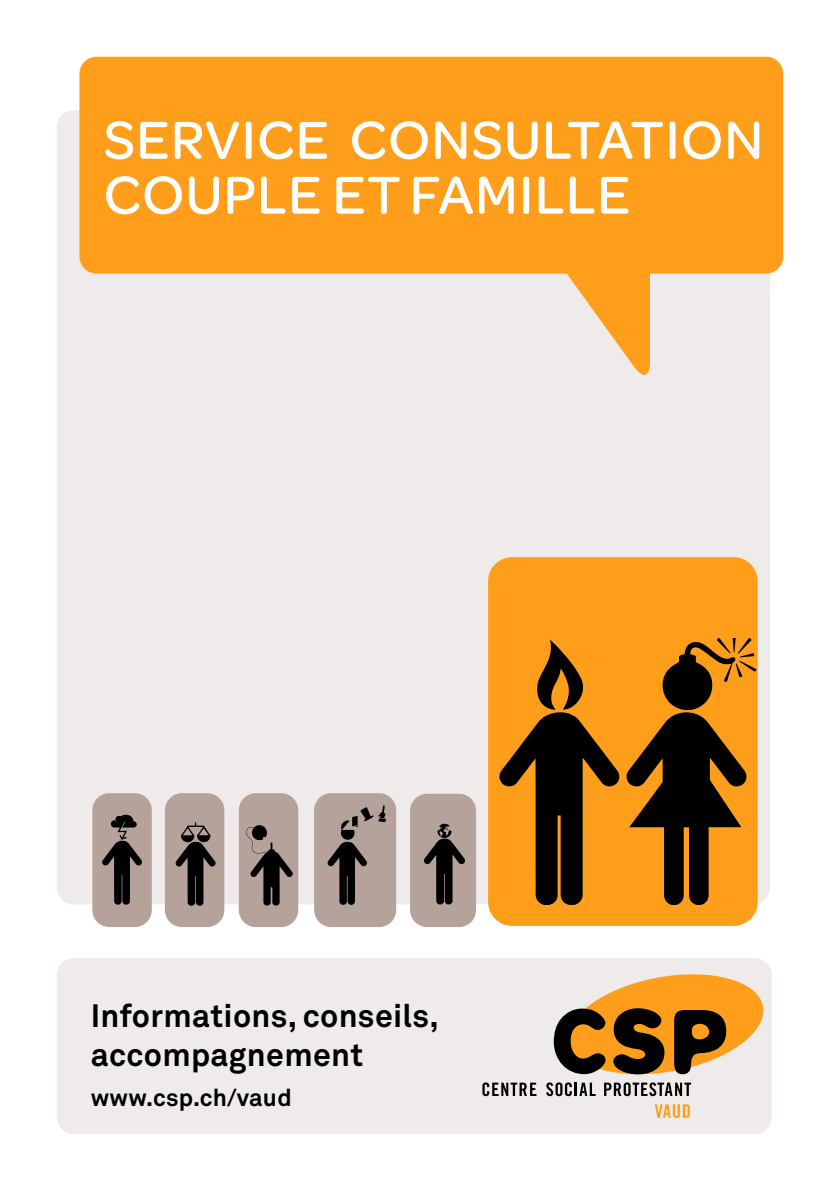
<style>
.page{position:relative;width:840px;height:1191px;background:#fff}
.page>*{position:absolute;margin:0;border:0;box-sizing:border-box;transform-origin:0 0}
.t1{font:500 56.8px/55px "Omnes";letter-spacing:.02em;color:#fff}
.t2{font:700 32px/38.4px "Akkurat";letter-spacing:.01em;color:#000}
.t3{font:700 24px "Akkurat";letter-spacing:.01em;color:#000}
</style>
<div class="page">
<div style="left:57px;top:110px;width:712px;height:794px;background:#efebea;border-radius:17px"></div>
<div style="left:79px;top:57px;width:703px;height:216px;background:#ff9e1a;border-radius:17px"></div>
<svg style="left:560px;top:273px;width:91px;height:102px"></svg>
<div style="left:410px;top:793px;width:66px;height:134px;background:#b4a29b;border-radius:17px"></div>
<svg style="left:423px;top:823px;width:41px;height:81px"></svg>
<div style="left:239px;top:793px;width:59px;height:134px;background:#b4a29b;border-radius:17px"></div>
<svg style="left:246px;top:825px;width:46px;height:80px"></svg>
<div style="left:165px;top:793px;width:59px;height:134px;background:#b4a29b;border-radius:17px"></div>
<svg style="left:175px;top:822px;width:40px;height:83px"></svg>
<div style="left:92px;top:793px;width:60px;height:134px;background:#b4a29b;border-radius:17px"></div>
<svg style="left:102px;top:814px;width:40px;height:90px"></svg>
<div style="left:314px;top:793px;width:82px;height:134px;background:#b4a29b;border-radius:17px"></div>
<svg style="left:327px;top:805px;width:59px;height:100px"></svg>
<div style="left:488px;top:557px;width:269px;height:369px;background:#ff9e1a;border-radius:24px"></div>
<svg style="left:499px;top:638px;width:256px;height:267px"></svg>
<div style="left:57px;top:958px;width:714px;height:176px;background:#efebea;border-radius:17px"></div>
<svg style="left:654px;top:1104px;width:35px;height:14px"></svg>
<svg style="left:482px;top:1082px;width:54px;height:14px"></svg>
<svg style="left:546px;top:974px;width:218px;height:122px"></svg>
<h1 class="t1" style="left:103px;top:109px;width:660px">SERVICE CONSULTATION<br>COUPLE ET FAMILLE</h1>
<p class="t2" style="left:91px;top:997px;width:349px">Informations, conseils, accompagnement</p>
<p class="t3" style="left:91px;top:1082px;width:202px">www.csp.ch/vaud</p>
</div>
